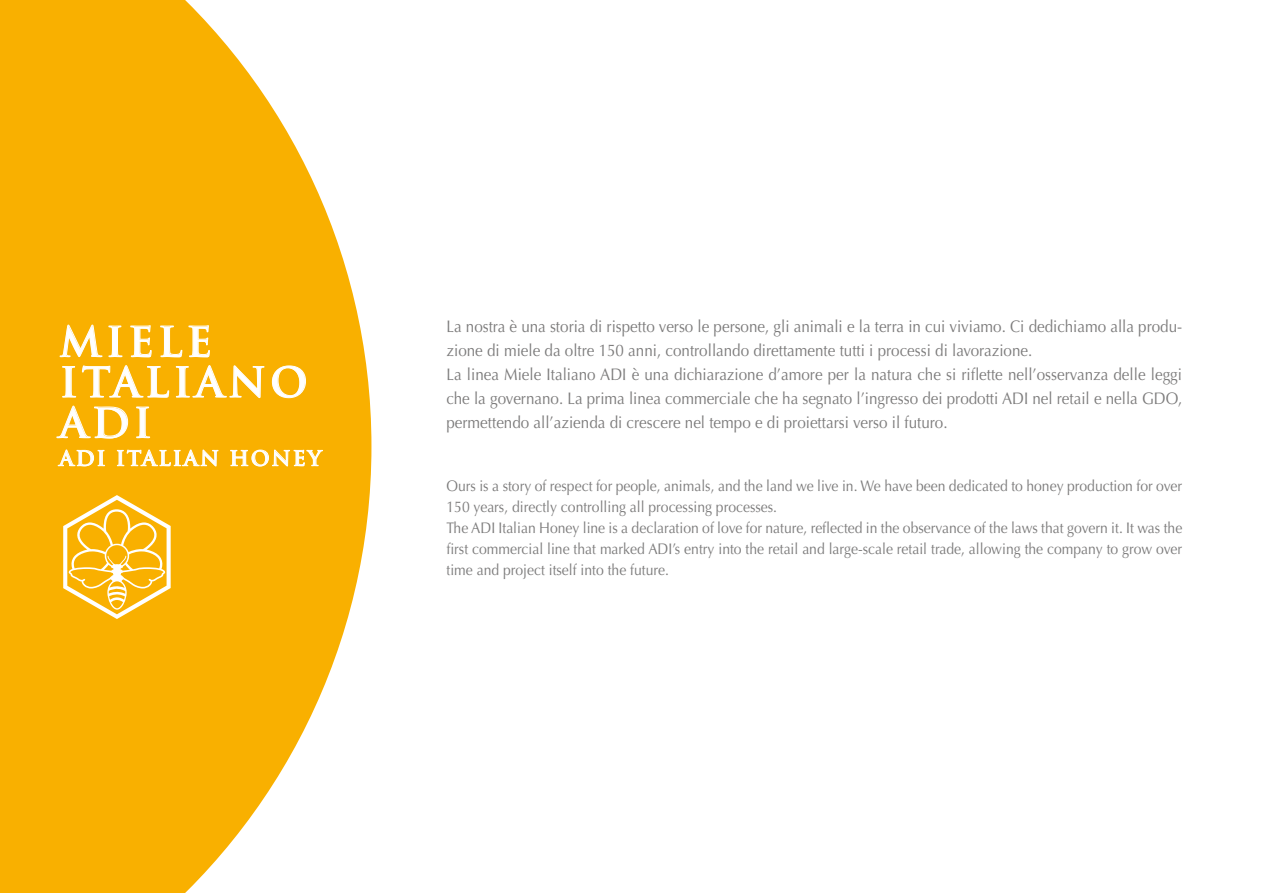
<style>
.page{position:relative;width:1263px;height:893px;background:#fff}
.page>*{position:absolute;margin:0;border:0;box-sizing:border-box;transform-origin:0 0}
.t1{font:700 40.5px/40.5px "Trajan";letter-spacing:.1em;color:#fff}
.t2{font:700 20.25px "Trajan";letter-spacing:.1em;color:#fff}
.t3{font:16.8px/24px "Optima";color:#7c7b7b;scale:.91 1}
.t4{font:15.3px/21px "Optima";color:#7c7b7b;scale:.91 1}
</style>
<div class="page">
<svg style="left:0;top:0;width:371px;height:893px;fill:#f9b000"></svg>
<svg style="left:60px;top:325px;width:204px;height:73px;background:#f9b81d"></svg>
<svg style="left:272px;top:366px;width:34px;height:32px"></svg>
<svg style="left:57px;top:406px;width:161px;height:76px;background:#f9b718"></svg>
<svg style="left:230px;top:426px;width:93px;height:40px;background:#f9b91d"></svg>
<svg style="left:63px;top:495px;width:108px;height:124px"></svg>
<h1 class="t1" style="left:60px;top:322px;width:250px">MIELE<br>ITALIANO<br>ADI</h1>
<p class="t2" style="left:60px;top:446px;width:263px">ADI ITALIAN HONEY</p>
<p class="t3" style="left:446px;top:315px;width:810px">La nostra è una storia di rispetto verso le persone, gli animali e la terra in cui viviamo. Ci dedichiamo alla produ&shy;zione di miele da oltre 150 anni, controllando direttamente tutti i processi di lavorazione.<br>La linea Miele Italiano ADI è una dichiarazione d’amore per la natura che si riflette nell’osservanza delle leggi che la governano. La prima linea commerciale che ha segnato l’ingresso dei prodotti ADI nel retail e nella GDO, permettendo all’azienda di crescere nel tempo e di proiettarsi verso il futuro.</p>
<p class="t4" style="left:446px;top:476px;width:810px">Ours is a story of respect for people, animals, and the land we live in. We have been dedicated to honey production for over 150 years, directly controlling all processing processes.<br>The ADI Italian Honey line is a declaration of love for nature, reflected in the observance of the laws that govern it. It was the first commercial line that marked ADI’s entry into the retail and large-scale retail trade, allowing the company to grow over time and project itself into the future.</p>
</div>
